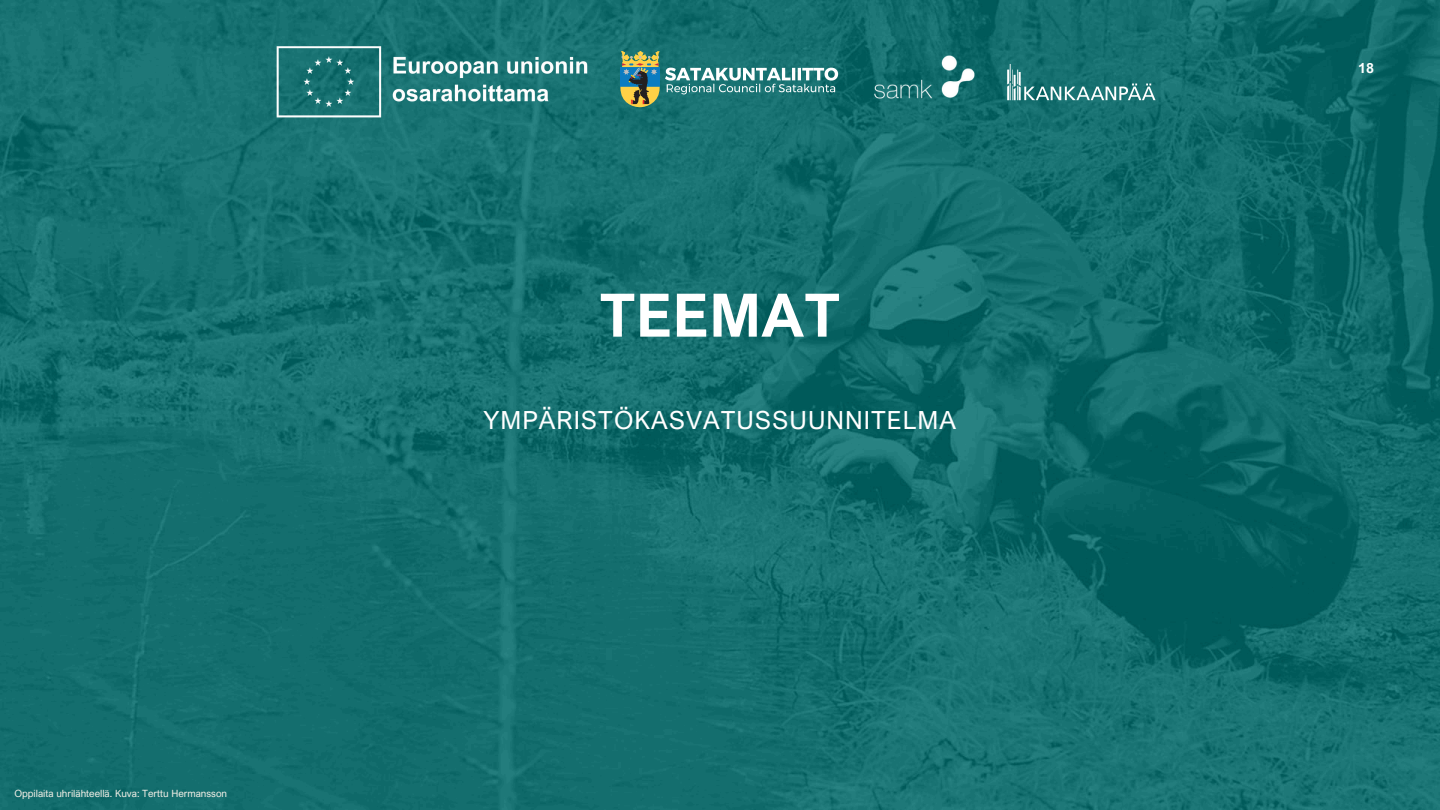
<style>
.page{position:relative;width:1440px;height:810px;background:#fff}
.page>*{position:absolute;margin:0;border:0;box-sizing:border-box;transform-origin:0 0}
.t1{font:700 60px "Arial Nova";color:#fff}
.t2{font:25px "Arial Nova";letter-spacing:.04em;color:#fff}
.t3{font:700 14px "Arial Nova";color:#fff}
.t4{font:10px "Arial Nova";color:#f0ede5}
</style>
<div class="page">
<img style="left:0;top:0;width:1440px;height:810px">
<svg style="left:634px;top:51px;width:204px;height:56px;background:#438782"></svg>
<img style="left:275px;top:44px;width:359px;height:75px">
<img style="left:861px;top:43px;width:126px;height:69px">
<svg style="left:1007px;top:64px;width:149px;height:36px;background:#3c8787"></svg>
<p class="t4" style="left:14px;top:787px;width:214px">Oppilaita uhrilähteellä. Kuva: Terttu Hermansson</p>
<p class="t1" style="left:599px;top:278px;width:243px">TEEMAT</p>
<p class="t2" style="left:483px;top:405px;width:474px">YMPÄRISTÖKASVATUSSUUNNITELMA</p>
<h1 class="t3" style="left:1358px;top:59px;width:17px">18</h1>
</div>
